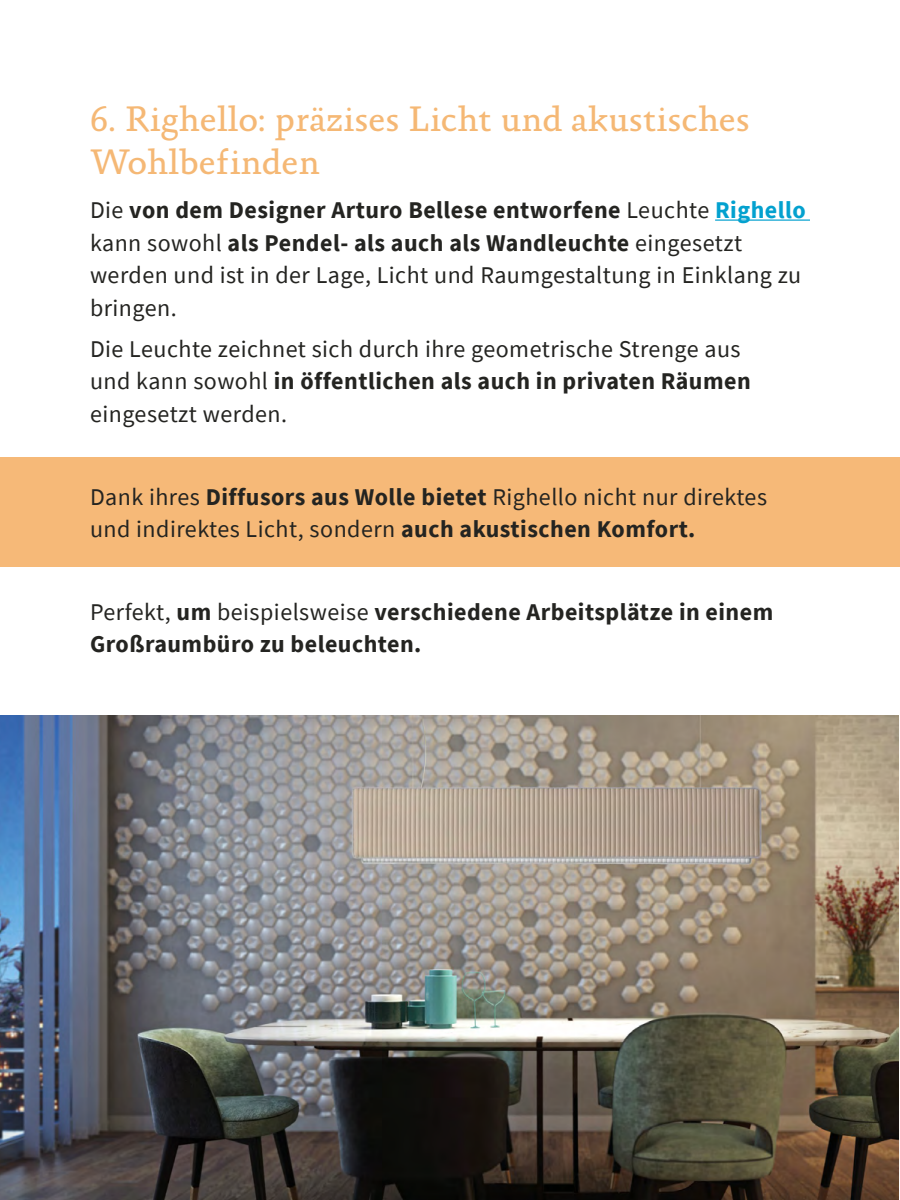
<style>
.page{position:relative;width:900px;height:1200px;background:#fff}
.page>*{position:absolute;margin:0;border:0;box-sizing:border-box;transform-origin:0 0}
.t1{font:36px/43.2px "Absara";color:#f5b875}
.t2{font:24px/32.4px "Source Sans Pro";letter-spacing:.02em;color:#242421}
.t3{font:700 24px/32.4px "Source Sans Pro";letter-spacing:.02em;color:#242421}
.s1{font-weight:700}
.s2{font-weight:700;color:#03a1cf}
.s3{font-weight:400}
</style>
<div class="page">
<div style="left:0;top:458px;width:900px;height:109px;background:#f6b978"></div>
<img style="left:0;top:716px;width:899px;height:484px">
<hr style="left:715px;top:220px;width:95px;height:1px;background:#03a1cf">
<h1 class="t1" style="left:90px;top:98px;width:661px">6. Righello: präzises Licht und akustisches<br>Wohlbefinden</h1>
<p class="t2" style="left:90px;top:194px;width:717px">Die <span class="s1">von dem Designer Arturo Bellese entworfene</span> Leuchte <span class="s2">Righello </span>kann sowohl <span class="s1">als Pendel- als auch als Wandleuchte</span> eingesetzt werden und ist in der Lage, Licht und Raumgestaltung in Einklang zu bringen.</p>
<p class="t2" style="left:90px;top:333px;width:662px">Die Leuchte zeichnet sich durch ihre geometrische Strenge aus und kann sowohl <span class="s1">in öffentlichen als auch in privaten Räumen </span>eingesetzt werden.</p>
<p class="t2" style="left:90px;top:480px;width:679px">Dank ihres <span class="s1">Diffusors aus Wolle bietet</span> Righello nicht nur direktes und indirektes Licht, sondern <span class="s1">auch akustischen Komfort.</span></p>
<p class="t3" style="left:90px;top:595px;width:685px"><span class="s3">Perfekt,</span> um <span class="s3">beispielsweise</span> verschiedene Arbeitsplätze in einem<br>Großraumbüro zu beleuchten.</p>
</div>
